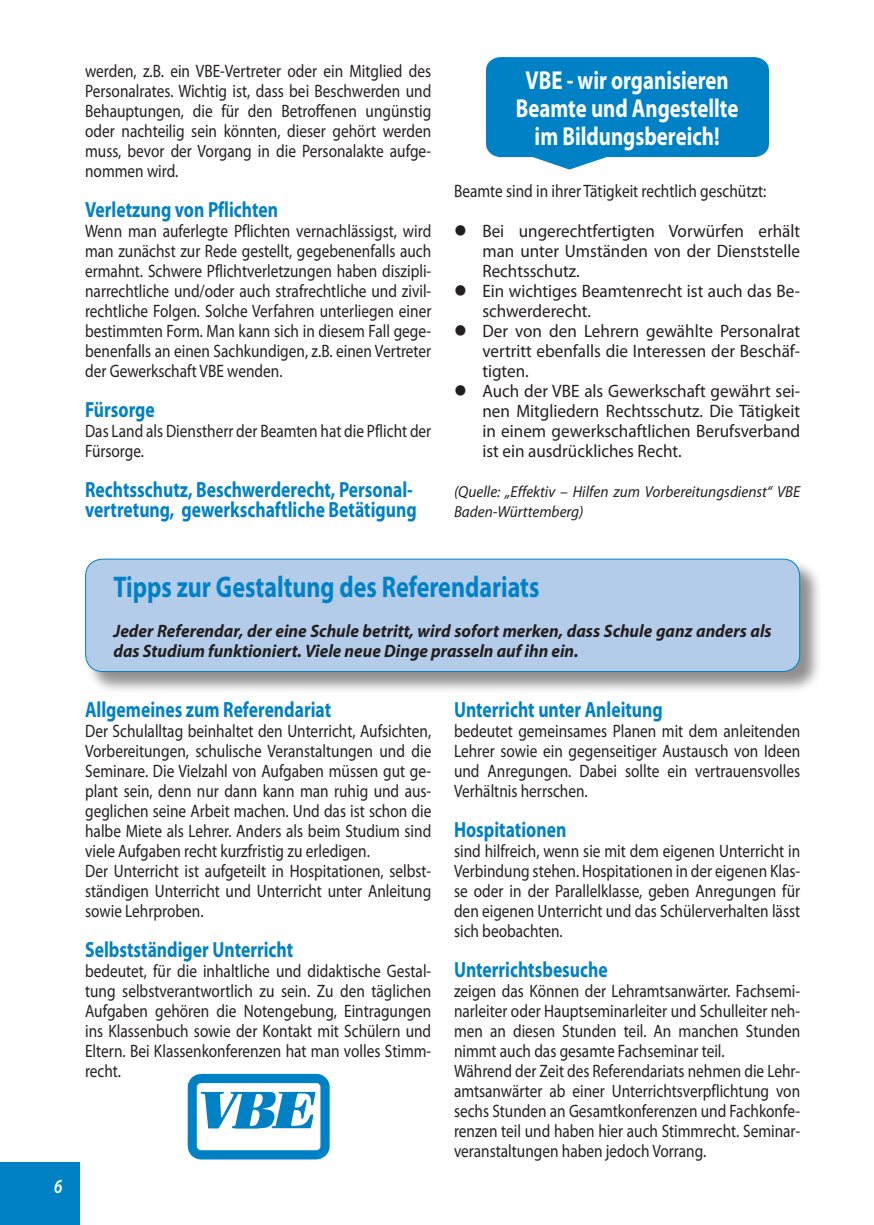
<style>
.page{position:relative;width:874px;height:1225px;background:#fff}
.page>*{position:absolute;margin:0;border:0;box-sizing:border-box;transform-origin:0 0}
.t1{font:700 30px "Myriad Pro";color:#0081c5;scale:.8 1}
.t2{font:700 26px/28px "Myriad Pro";color:#fff;text-align:center;scale:.8 1}
.t3{font:700 22px/20px "Myriad Pro";color:#0081c5;scale:.8 1}
.t4{font:italic 600 20px "Myriad Pro";color:#fff;scale:.8 1}
.t5{font:18px/20px "Myriad Pro";color:#231f20;text-align:justify;scale:.85 1}
.t6{font:18px/20px "Myriad Pro";color:#231f20;text-align:justify;scale:.95 1}
.t7{font:italic 700 18px/20px "Myriad Pro";color:#231f20;scale:.95 1}
.t8{font:italic 16px/20px "Myriad Pro";color:#231f20;scale:.95 1}
</style>
<div class="page">
<div style="left:0;top:1162px;width:79px;height:63px;background:#0081c5"></div>
<div style="left:85px;top:559px;width:737px;height:135px;background:#231f20;opacity:.5"></div>
<div style="left:86px;top:559px;width:713px;height:112px;background:#b3cce9;border-radius:17px"></div>
<div style="left:85px;top:558px;width:714px;height:114px;border:1px solid #0081c5;border-radius:17px"></div>
<img style="left:486px;top:57px;width:282px;height:113px">
<img style="left:187px;top:1074px;width:142px;height:85px">
<p class="t4" style="left:54px;top:1173px;width:12px">6</p>
<p class="t5" style="left:85px;top:60px;width:408px">werden, z.B. ein VBE-Vertreter oder ein Mitglied des Personalrates. Wichtig ist, dass bei Beschwerden und Behauptungen, die für den Betroffenen ungünstig oder nachteilig sein könnten, dieser gehört werden muss, bevor der Vorgang in die Personalakte aufge&shy;nommen wird.</p>
<p class="t3" style="left:85px;top:199px;width:242px">Verletzung von Pflichten</p>
<p class="t5" style="left:85px;top:220px;width:408px">Wenn man auferlegte Pflichten vernachlässigst, wird man zunächst zur Rede gestellt, gegebenenfalls auch ermahnt. Schwere Pflichtverletzungen haben diszipli&shy;narrechtliche und/oder auch strafrechtliche und zivil&shy;rechtliche Folgen. Solche Verfahren unterliegen einer bestimmten Form. Man kann sich in diesem Fall gege&shy;benenfalls an einen Sachkundigen, z.B. einen Vertreter der Gewerkschaft VBE wenden.</p>
<p class="t3" style="left:85px;top:399px;width:89px">Fürsorge</p>
<p class="t5" style="left:85px;top:420px;width:408px">Das Land als Dienstherr der Beamten hat die Pflicht der<br>Fürsorge.</p>
<p class="t3" style="left:85px;top:479px;width:416px">Rechtsschutz, Beschwerderecht, Personal&shy;vertretung, gewerkschaftliche Betätigung</p>
<h2 class="t2" style="left:515px;top:65px;width:279px">VBE - wir organisieren<br>Beamte und Angestellte im Bildungsbereich!</h2>
<p class="t5" style="left:454px;top:180px;width:368px">Beamte sind in ihrer Tätigkeit rechtlich geschützt:</p>
<p class="t6" style="left:482px;top:220px;width:336px;text-indent:-28px">● Bei ungerechtfertigten Vorwürfen erhält man unter Umständen von der Dienststelle Rechtsschutz.</p>
<p class="t6" style="left:482px;top:280px;width:336px;text-indent:-28px">● Ein wichtiges Beamtenrecht ist auch das Be&shy;schwerderecht.</p>
<p class="t6" style="left:482px;top:320px;width:336px;text-indent:-28px">● Der von den Lehrern gewählte Personalrat vertritt ebenfalls die Interessen der Beschäf&shy;tigten.</p>
<p class="t6" style="left:482px;top:380px;width:336px;text-indent:-28px">● Auch der VBE als Gewerkschaft gewährt sei&shy;nen Mitgliedern Rechtsschutz. Die Tätigkeit in einem gewerkschaftlichen Berufsverband ist ein ausdrückliches Recht.</p>
<p class="t8" style="left:454px;top:481px;width:366px">(Quelle: „Effektiv – Hilfen zum Vorbereitungsdienst“ VBE<br>Baden-Württemberg)</p>
<h1 class="t1" style="left:113px;top:567px;width:533px">Tipps zur Gestaltung des Referendariats</h1>
<p class="t7" style="left:113px;top:620px;width:694px">Jeder Referendar, der eine Schule betritt, wird sofort merken, dass Schule ganz anders als das Studium funktioniert. Viele neue Dinge prasseln auf ihn ein.</p>
<p class="t3" style="left:85px;top:699px;width:309px">Allgemeines zum Referendariat</p>
<p class="t5" style="left:85px;top:720px;width:408px;text-align:left">Der Schulalltag beinhaltet den Unterricht, Aufsichten, Vorbereitungen, schulische Veranstaltungen und die Seminare. Die Vielzahl von Aufgaben müssen gut ge&shy;plant sein, denn nur dann kann man ruhig und aus&shy;geglichen seine Arbeit machen. Und das ist schon die halbe Miete als Lehrer. Anders als beim Studium sind viele Aufgaben recht kurzfristig zu erledigen.<br>Der Unterricht ist aufgeteilt in Hospitationen, selbst&shy;ständigen Unterricht und Unterricht unter Anleitung sowie Lehrproben.</p>
<p class="t3" style="left:85px;top:939px;width:261px">Selbstständiger Unterricht</p>
<p class="t5" style="left:85px;top:960px;width:408px">bedeutet, für die inhaltliche und didaktische Gestal&shy;tung selbstverantwortlich zu sein. Zu den täglichen Aufgaben gehören die Notengebung, Eintragungen ins Klassenbuch sowie der Kontakt mit Schülern und Eltern. Bei Klassenkonferenzen hat man volles Stimm&shy;recht.</p>
<p class="t3" style="left:454px;top:699px;width:262px">Unterricht unter Anleitung</p>
<p class="t5" style="left:454px;top:720px;width:408px">bedeutet gemeinsames Planen mit dem anleitenden Lehrer sowie ein gegenseitiger Austausch von Ideen und Anregungen. Dabei sollte ein vertrauensvolles Verhältnis herrschen.</p>
<p class="t3" style="left:454px;top:819px;width:142px">Hospitationen</p>
<p class="t5" style="left:454px;top:840px;width:408px">sind hilfreich, wenn sie mit dem eigenen Unterricht in Verbindung stehen. Hospitationen in der eigenen Klas&shy;se oder in der Parallelklasse, geben Anregungen für den eigenen Unterricht und das Schülerverhalten lässt sich beobachten.</p>
<p class="t3" style="left:454px;top:959px;width:194px">Unterrichtsbesuche</p>
<p class="t5" style="left:454px;top:980px;width:408px;text-align:left">zeigen das Können der Lehramtsanwärter. Fachsemi&shy;narleiter oder Hauptseminarleiter und Schulleiter neh&shy;men an diesen Stunden teil. An manchen Stunden nimmt auch das gesamte Fachseminar teil.<br>Während der Zeit des Referendariats nehmen die Lehr&shy;amtsanwärter ab einer Unterrichtsverpflichtung von sechs Stunden an Gesamtkonferenzen und Fachkonfe&shy;renzen teil und haben hier auch Stimmrecht. Seminar&shy;veranstaltungen haben jedoch Vorrang.</p>
</div>
